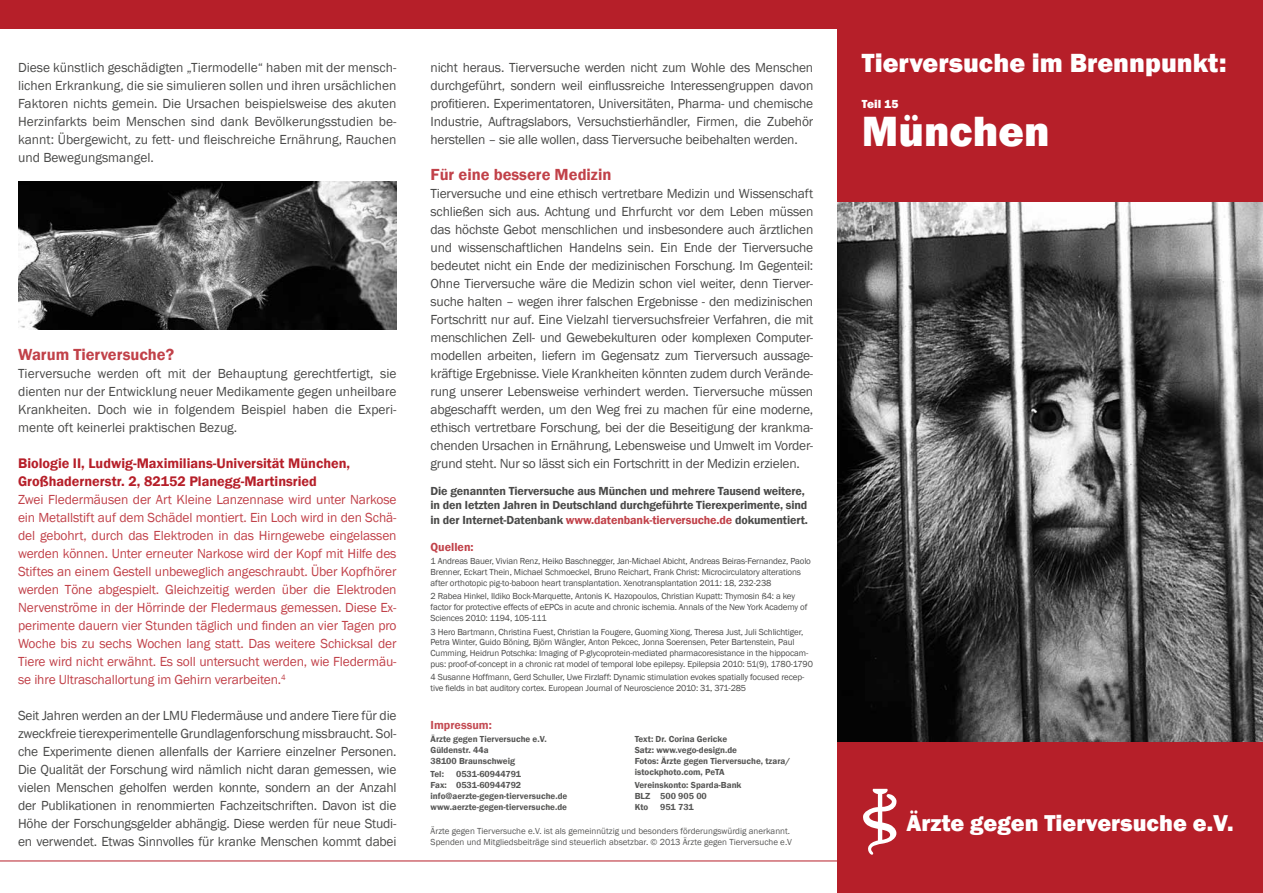
<style>
.page{position:relative;width:1263px;height:893px;background:#fff}
.page>*{position:absolute;margin:0;border:0;box-sizing:border-box;transform-origin:0 0}
.t1{font:800 43.5px "Franklin Gothic";color:#fff}
.t2{font:800 27px "Franklin Gothic";color:#fff}
.t3{font:800 23.55px "Franklin Gothic";color:#fff}
.t4{font:600 16.5px "Franklin Gothic";color:#c14149}
.t5{font:600 14.25px/18px "Franklin Gothic";color:#b61f29}
.t6{font:13.5px/18px "Franklin Gothic";letter-spacing:-.015em;color:#4a4a49;text-align:justify}
.t7{font:13.5px/18px "Franklin Gothic";letter-spacing:-.01em;color:#c14149;text-align:justify}
.t8{font:600 12px/14.4px "Franklin Gothic";letter-spacing:-.01em;color:#4a4a49}
.t9{font:600 12px "Franklin Gothic";color:#c44c54}
.t10{font:600 12px "Franklin Gothic";color:#c14149}
.t11{font:800 12px "Franklin Gothic";color:#fff}
.t12{font:9px/10.8px "Franklin Gothic";letter-spacing:-.015em;color:#4a4a49}
.t13{font:600 9px/10.8px "Franklin Gothic";color:#575756}
.t14{font:9px/10.8px "Franklin Gothic";color:#575756}
.s1{color:#c14149}
</style>
<div class="page">
<img style="left:838px;top:201px;width:425px;height:541px">
<div style="left:838px;top:742px;width:425px;height:151px;background:#b61f29"></div>
<div style="left:838px;top:0;width:425px;height:201px;background:#b61f29"></div>
<svg style="left:863px;top:789px;width:34px;height:66px"></svg>
<hr style="left:0;top:861px;width:847px;height:1px;background:#b61f29">
<img style="left:18px;top:181px;width:378px;height:148px">
<div style="left:0;top:0;width:847px;height:29px;background:#b61f29"></div>
<p class="t6" style="left:18px;top:59px;width:380px">Diese künstlich geschädigten „Tiermodelle“ haben mit der mensch&shy;lichen Erkrankung, die sie simulieren sollen und ihren ursächlichen Faktoren nichts gemein. Die Ursachen beispielsweise des akuten Herzinfarkts beim Menschen sind dank Bevölkerungsstudien be&shy;kannt: Übergewicht, zu fett- und fleischreiche Ernährung, Rauchen und Bewegungsmangel.</p>
<p class="t4" style="left:18px;top:344px;width:158px">Warum Tierversuche?</p>
<p class="t6" style="left:18px;top:365px;width:380px">Tierversuche werden oft mit der Behauptung gerechtfertigt, sie dienten nur der Entwicklung neuer Medikamente gegen unheilbare Krankheiten. Doch wie in folgendem Beispiel haben die Experi&shy;mente oft keinerlei praktischen Bezug.</p>
<p class="t5" style="left:18px;top:454px;width:334px">Biologie II, Ludwig-Maximilians-Universität München,<br>Großhadernerstr. 2, 82152 Planegg-Martinsried</p>
<p class="t7" style="left:18px;top:491px;width:380px">Zwei Fledermäusen der Art Kleine Lanzennase wird unter Narkose ein Metallstift auf dem Schädel montiert. Ein Loch wird in den Schä&shy;del gebohrt, durch das Elektroden in das Hirngewebe eingelassen werden können. Unter erneuter Narkose wird der Kopf mit Hilfe des Stiftes an einem Gestell unbeweglich angeschraubt. Über Kopfhörer werden Töne abgespielt. Gleichzeitig werden über die Elektroden Nervenströme in der Hörrinde der Fledermaus gemessen. Diese Ex&shy;perimente dauern vier Stunden täglich und finden an vier Tagen pro Woche bis zu sechs Wochen lang statt. Das weitere Schicksal der Tiere wird nicht erwähnt. Es soll untersucht werden, wie Fledermäu&shy;se ihre Ultraschallortung im Gehirn verarbeiten.<sup>4</sup></p>
<p class="t6" style="left:18px;top:707px;width:380px">Seit Jahren werden an der LMU Fledermäuse und andere Tiere für die zweckfreie tierexperimentelle Grundlagenforschung missbraucht. Sol&shy;che Experimente dienen allenfalls der Karriere einzelner Personen.<br>Die Qualität der Forschung wird nämlich nicht daran gemessen, wie vielen Menschen geholfen werden konnte, sondern an der Anzahl der Publikationen in renommierten Fachzeitschriften. Davon ist die Höhe der Forschungsgelder abhängig. Diese werden für neue Studi&shy;en verwendet. Etwas Sinnvolles für kranke Menschen kommt dabei</p>
<p class="t6" style="left:431px;top:59px;width:384px">nicht heraus. Tierversuche werden nicht zum Wohle des Menschen durchgeführt, sondern weil einflussreiche Interessengruppen davon profitieren. Experimentatoren, Universitäten, Pharma- und chemische Industrie, Auftragslabors, Versuchstierhändler, Firmen, die Zubehör herstellen – sie alle wollen, dass Tierversuche beibehalten werden.</p>
<p class="t4" style="left:431px;top:164px;width:182px">Für eine bessere Medizin</p>
<p class="t6" style="left:431px;top:185px;width:384px">Tierversuche und eine ethisch vertretbare Medizin und Wissenschaft schließen sich aus. Achtung und Ehrfurcht vor dem Leben müssen das höchste Gebot menschlichen und insbesondere auch ärztlichen und wissenschaftlichen Handelns sein. Ein Ende der Tierversuche bedeutet nicht ein Ende der medizinischen Forschung. Im Gegenteil:<br>Ohne Tierversuche wäre die Medizin schon viel weiter, denn Tierver&shy;suche halten – wegen ihrer falschen Ergebnisse - den medizinischen Fortschritt nur auf. Eine Vielzahl tierversuchsfreier Verfahren, die mit menschlichen Zell- und Gewebekulturen oder komplexen Computer&shy;modellen arbeiten, liefern im Gegensatz zum Tierversuch aussage&shy;kräftige Ergebnisse. Viele Krankheiten könnten zudem durch Verände&shy;rung unserer Lebensweise verhindert werden. Tierversuche müssen abgeschafft werden, um den Weg frei zu machen für eine moderne, ethisch vertretbare Forschung, bei der die Beseitigung der krankma&shy;chenden Ursachen in Ernährung, Lebensweise und Umwelt im Vorder&shy;grund steht. Nur so lässt sich ein Fortschritt in der Medizin erzielen.</p>
<p class="t8" style="left:431px;top:484px;width:379px">Die genannten Tierversuche aus München und mehrere Tausend weitere, in den letzten Jahren in Deutschland durchgeführte Tierexperimente, sind in der Internet-Datenbank <span class="s1">www.datenbank-tierversuche.de</span> dokumentiert.</p>
<p class="t10" style="left:431px;top:539px;width:45px">Quellen:</p>
<p class="t12" style="left:431px;top:556px;width:382px">1 Andreas Bauer, Vivian Renz, Heiko Baschnegger, Jan-Michael Abicht, Andreas Beiras-Fernandez, Paolo<br>Brenner, Eckart Thein, Michael Schmoeckel, Bruno Reichart, Frank Christ: Microcirculatory alterations after orthotopic pig-to-baboon heart transplantation. Xenotransplantation 2011: 18, 232-238</p>
<p class="t12" style="left:431px;top:591px;width:378px">2 Rabea Hinkel, Ildiko Bock-Marquette, Antonis K. Hazopoulos, Christian Kupatt: Thymosin ß4: a key factor for protective effects of eEPCs in acute and chronic ischemia. Annals of the New York Academy of<br>Sciences 2010: 1194, 105-111</p>
<p class="t12" style="left:431px;top:626px;width:384px">3 Hero Bartmann, Christina Fuest, Christian la Fougere, Guoming Xiong, Theresa Just, Juli Schlichtiger, Petra Winter, Guido Böning, Björn Wängler, Anton Pekcec, Jonna Soerensen, Peter Bartenstein, Paul Cumming, Heidrun Potschka: Imaging of P-glycoprotein-mediated pharmacoresistance in the hippocam&shy;pus: proof-of-concept in a chronic rat model of temporal lobe epilepsy. Epilepsia 2010: 51(9), 1780-1790</p>
<p class="t12" style="left:431px;top:672px;width:375px">4 Susanne Hoffmann, Gerd Schuller, Uwe Firzlaff: Dynamic stimulation evokes spatially focused recep&shy;tive fields in bat auditory cortex. European Journal of Neuroscience 2010: 31, 371-285</p>
<p class="t9" style="left:431px;top:717px;width:63px">Impressum:</p>
<p class="t13" style="left:431px;top:734px;width:118px">Ärzte gegen Tierversuche e.V.<br>Güldenstr. 44a<br>38100 Braunschweig</p>
<p class="t13" style="left:431px;top:769px;width:15px">Tel:</p>
<p class="t13" style="left:431px;top:769px;width:138px;text-indent:26px">0531-60944791<br>Fax: 0531-60944792 info@aerzte-gegen-tierversuche.de www.aerzte-gegen-tierversuche.de</p>
<p class="t13" style="left:635px;top:734px;width:157px">Text: Dr. Corina Gericke<br>Satz: www.vego-design.de<br>Fotos: Ärzte gegen Tierversuche, tzara/ istockphoto.com, PeTA</p>
<p class="t13" style="left:635px;top:780px;width:108px">Vereinskonto: Sparda-Bank<br>BLZ 500 905 00<br>Kto</p>
<p class="t13" style="left:660px;top:801px;width:35px">951 731</p>
<p class="t14" style="left:431px;top:826px;width:363px">Ärzte gegen Tierversuche e.V. ist als gemeinnützig und besonders förderungswürdig anerkannt.<br>Spenden und Mitgliedsbeiträge sind steuerlich absetzbar. © 2013 Ärzte gegen Tierversuche e.V</p>
<h2 class="t2" style="left:862px;top:46px;width:366px">Tierversuche im Brennpunkt:</h2>
<p class="t11" style="left:862px;top:96px;width:38px">Teil 15</p>
<h1 class="t1" style="left:862px;top:103px;width:189px">München</h1>
<h3 class="t3" style="left:906px;top:808px;width:329px">Ärzte gegen Tierversuche e.V.</h3>
</div>
